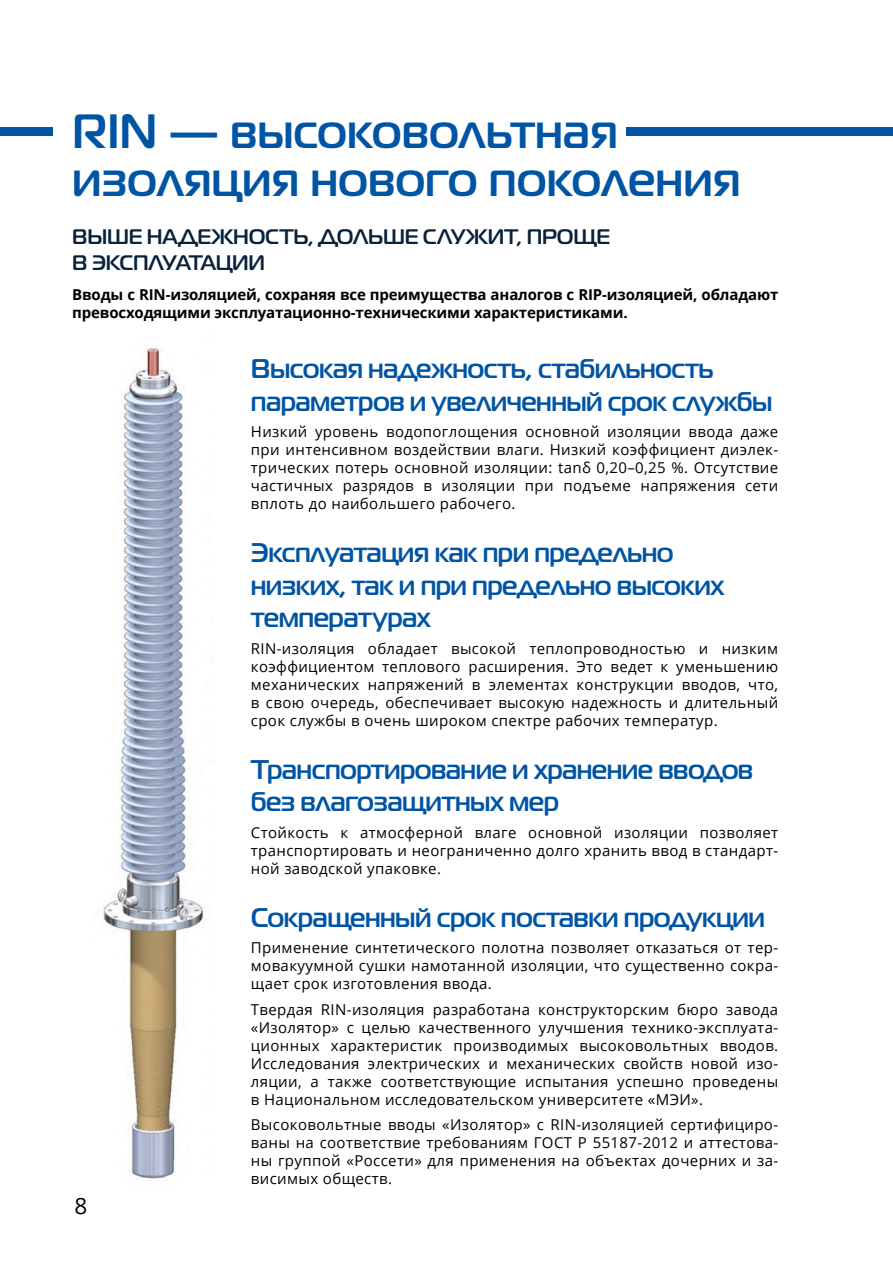
<style>
.page{position:relative;width:893px;height:1263px;background:#fff}
.page>*{position:absolute;margin:0;border:0;box-sizing:border-box;transform-origin:0 0}
.t1{font:500 48px/48px "Magistral";color:#0054a4}
.t2{font:500 27px/32.4px "Magistral";letter-spacing:-.02em;color:#0054a4}
.t3{font:22.5px "Open Sans";color:#000}
.t4{font:500 21px/25.2px "Magistral";letter-spacing:-.01em;color:#07223a}
.t5{font:15px/18px "Open Sans";letter-spacing:.025em;color:#000;text-align:justify}
.t6{font:700 15px/18px "Open Sans";letter-spacing:-.01em;color:#000}
</style>
<div class="page">
<img style="left:103px;top:348px;width:101px;height:831px">
<div style="left:0;top:128px;width:893px;height:8px;background:#0054a4"></div>
<div style="left:54px;top:119px;width:572px;height:43px;background:#fff"></div>
<h1 class="t1" style="left:72px;top:108px;width:670px">RIN — высоковольтная изоляция нового поколения</h1>
<h3 class="t4" style="left:72px;top:225px;width:539px">ВЫШЕ НАДЕЖНОСТЬ, ДОЛЬШЕ СЛУЖИТ, ПРОЩЕ<br>В ЭКСПЛУАТАЦИИ</h3>
<p class="t6" style="left:72px;top:285px;width:708px">Вводы с RIN-изоляцией, сохраняя все преимущества аналогов с RIP-изоляцией, обладают превосходящими эксплуатационно-техническими характеристиками.</p>
<h3 class="t3" style="left:74px;top:1191px;width:14px">8</h3>
<h2 class="t2" style="left:251px;top:353px;width:523px">Высокая надежность, стабильность параметров и увеличенный срок службы</h2>
<p class="t5" style="left:251px;top:422px;width:529px">Низкий уровень водопоглощения основной изоляции ввода даже при интенсивном воздействии влаги. Низкий коэффициент диэлек&shy;трических потерь основной изоляции: tanδ 0,20–0,25 %. Отсутствие частичных разрядов в изоляции при подъеме напряжения сети вплоть до наибольшего рабочего.</p>
<h2 class="t2" style="left:251px;top:537px;width:475px">Эксплуатация как при предельно низких, так и при предельно высоких температурах</h2>
<p class="t5" style="left:251px;top:639px;width:529px">RIN-изоляция обладает высокой теплопроводностью и низким коэффициентом теплового расширения. Это ведет к уменьшению механических напряжений в элементах конструкции вводов, что, в свою очередь, обеспечивает высокую надежность и длительный срок службы в очень широком спектре рабочих температур.</p>
<h2 class="t2" style="left:251px;top:753px;width:504px">Транспортирование и хранение вводов без влагозащитных мер</h2>
<p class="t5" style="left:251px;top:823px;width:529px">Стойкость к атмосферной влаге основной изоляции позволяет транспортировать и неограниченно долго хранить ввод в стандарт&shy;ной заводской упаковке.</p>
<h2 class="t2" style="left:251px;top:901px;width:516px">Сокращенный срок поставки продукции</h2>
<p class="t5" style="left:251px;top:938px;width:529px">Применение синтетического полотна позволяет отказаться от тер&shy;мовакуумной сушки намотанной изоляции, что существенно сокра&shy;щает срок изготовления ввода.</p>
<p class="t5" style="left:251px;top:1000px;width:529px">Твердая RIN-изоляция разработана конструкторским бюро завода «Изолятор» с целью качественного улучшения технико-эксплуата&shy;ционных характеристик производимых высоковольтных вводов.<br>Исследования электрических и механических свойств новой изо&shy;ляции, а также соответствующие испытания успешно проведены в Национальном исследовательском университете «МЭИ».</p>
<p class="t5" style="left:251px;top:1115px;width:529px">Высоковольтные вводы «Изолятор» с RIN-изоляцией сертифициро&shy;ваны на соответствие требованиям ГОСТ Р 55187-2012 и аттестова&shy;ны группой «Россети» для применения на объектах дочерних и за&shy;висимых обществ.</p>
</div>
